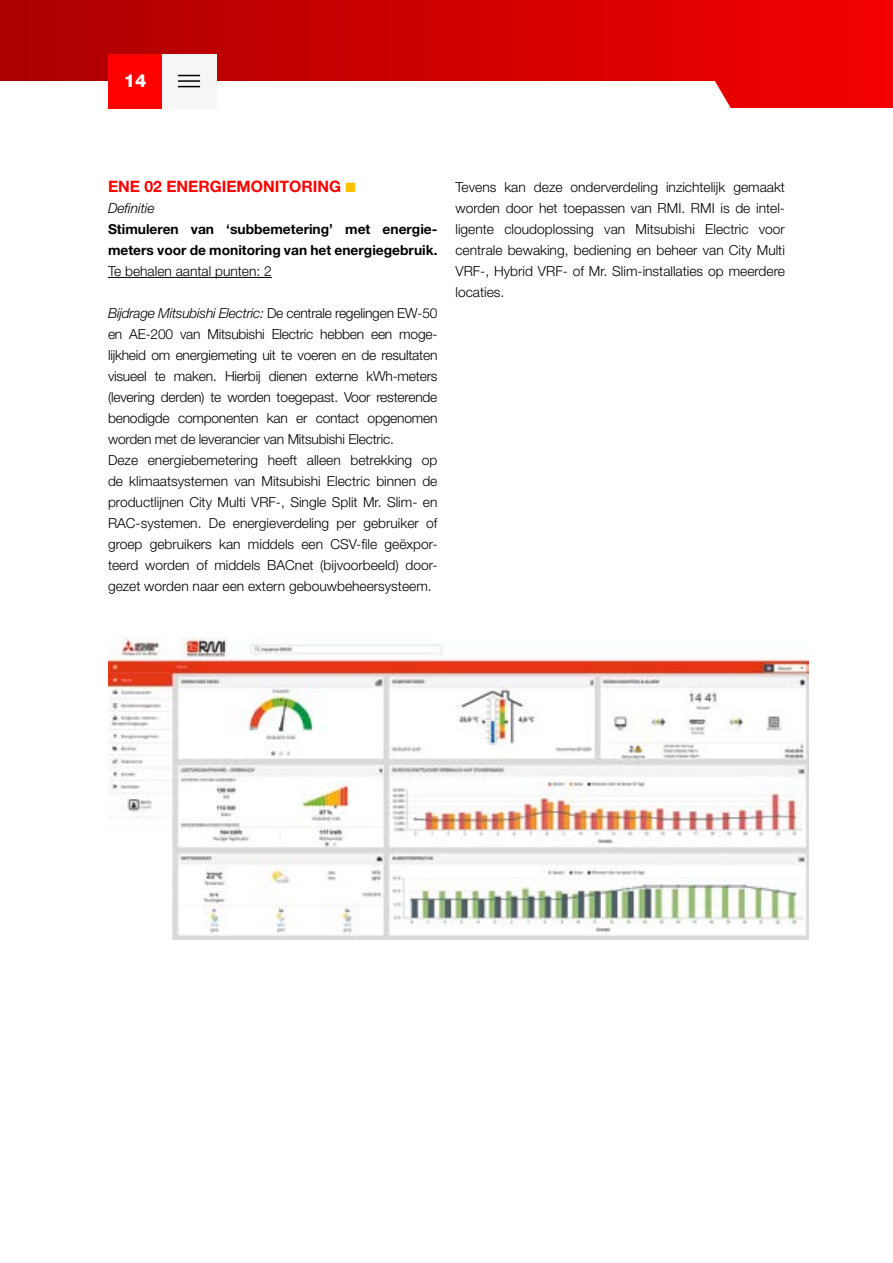
<style>
.page{position:relative;width:893px;height:1263px;background:#fff}
.page>*{position:absolute;margin:0;border:0;box-sizing:border-box;transform-origin:0 0}
.t1{font:800 18px "Helvetica Neue LT Std";color:#fff}
.t2{font:700 15.75px "Helvetica Neue LT Std";color:#f00}
.t3{font:300 13.8px/21px "Helvetica Neue LT Std";color:#000}
.t4{font:700 13.8px/21px "Helvetica Neue LT Std";color:#000}
.t5{font:italic 300 13.8px "Helvetica Neue LT Std";color:#000}
.s1{color:#ffc000}
.s2{font-style:italic}
</style>
<div class="page">
<svg style="left:0;top:0;width:893px;height:108px"></svg>
<div style="left:108px;top:54px;width:54px;height:54px;background:#f00"></div>
<div style="left:162px;top:54px;width:54px;height:54px;background:#f6f6f6"></div>
<svg style="left:178px;top:75px;width:22px;height:1px"></svg>
<hr style="left:178px;top:80px;width:22px;height:2px;background:#000">
<svg style="left:178px;top:86px;width:22px;height:1px"></svg>
<hr style="left:108px;top:277px;width:164px;height:1px;background:#000">
<img style="left:108px;top:638px;width:701px;height:302px">
<h1 class="t1" style="left:124px;top:70px;width:24px">14</h1>
<p class="t2" style="left:108px;top:177px;width:249px">ENE 02 ENERGIEMONITORING <span class="s1">■</span></p>
<p class="t5" style="left:108px;top:200px;width:48px">Definitie</p>
<p class="t4" style="left:108px;top:218px;width:331px">Stimuleren van ‘subbemetering’ met energie&shy;meters voor de monitoring van het energiegebruik.</p>
<p class="t3" style="left:108px;top:260px;width:165px">Te behalen aantal punten: 2</p>
<p class="t3" style="left:108px;top:302px;width:331px"><span class="s2">Bijdrage Mitsubishi Electric:</span> De centrale regelingen EW-50 en AE-200 van Mitsubishi Electric hebben een moge&shy;lijkheid om energiemeting uit te voeren en de resultaten visueel te maken. Hierbij dienen externe kWh-meters (levering derden) te worden toegepast. Voor resterende benodigde componenten kan er contact opgenomen worden met de leverancier van Mitsubishi Electric.<br>Deze energiebemetering heeft alleen betrekking op de klimaatsystemen van Mitsubishi Electric binnen de productlijnen City Multi VRF-, Single Split Mr. Slim- en RAC-systemen. De energieverdeling per gebruiker of groep gebruikers kan middels een CSV-file geëxpor&shy;teerd worden of middels BACnet (bijvoorbeeld) door&shy;gezet worden naar een extern gebouwbeheersysteem.</p>
<p class="t3" style="left:455px;top:176px;width:331px;text-align:justify">Tevens kan deze onderverdeling inzichtelijk gemaakt worden door het toepassen van RMI. RMI is de intel&shy;ligente cloudoplossing van Mitsubishi Electric voor centrale bewaking, bediening en beheer van City Multi VRF-, Hybrid VRF- of Mr. Slim-installaties op meerdere locaties.</p>
</div>
